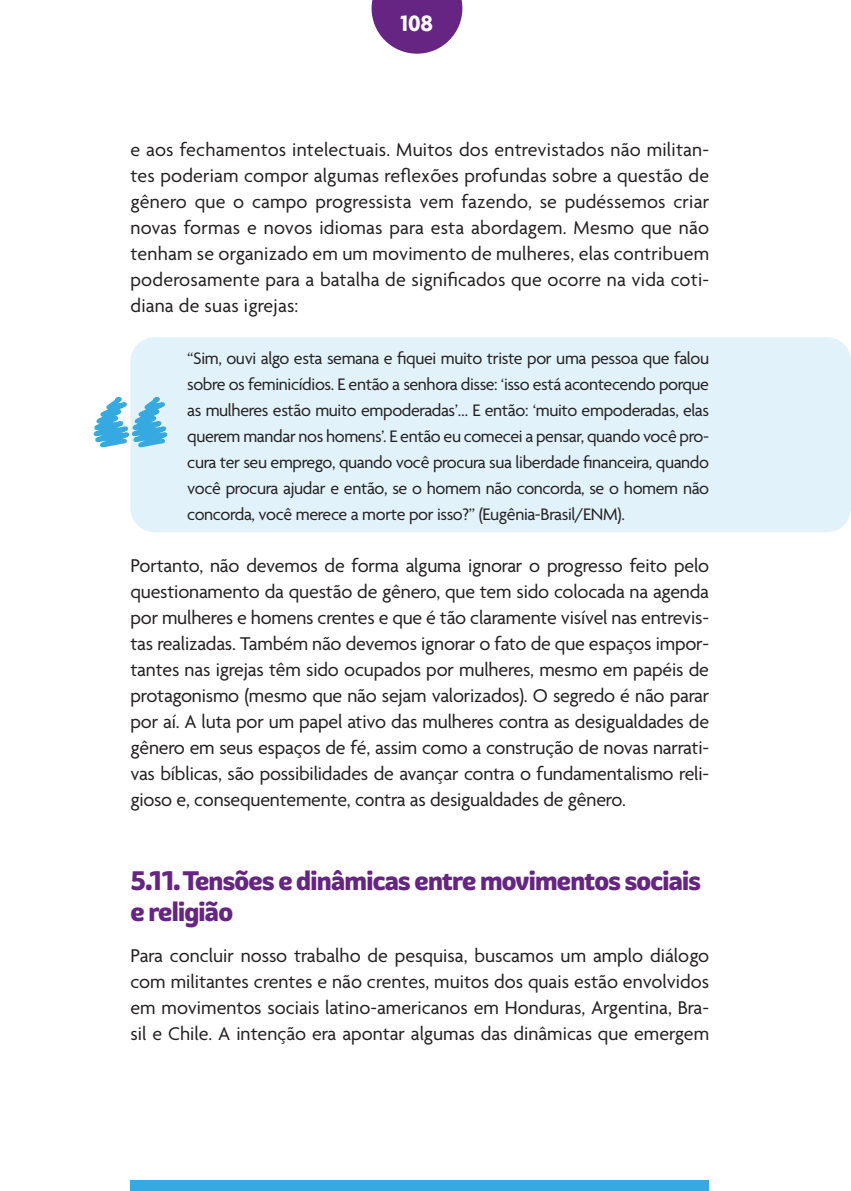
<style>
.page{position:relative;width:851px;height:1191px;background:#fff}
.page>*{position:absolute;margin:0;border:0;box-sizing:border-box;transform-origin:0 0}
.t1{font:800 26px/31.2px "Graviola";letter-spacing:-.03em;color:#662483}
.t2{font:700 24px "Agenda";color:#fff}
.t3{font:20px/26px "Agenda";color:#231f20;text-align:justify}
.t4{font:18px/26px "Agenda";letter-spacing:-.02em;color:#231f20;text-align:justify}
</style>
<div class="page">
<svg style="left:371px;top:0;width:91px;height:54px"></svg>
<div style="left:130px;top:1180px;width:579px;height:11px;background:#36a9e1"></div>
<div style="left:130px;top:337px;width:720px;height:195px;background:#e1f2fa;border-radius:24px"></div>
<svg style="left:93px;top:391px;width:75px;height:81px"></svg>
<p class="t2" style="left:400px;top:9px;width:34px">108</p>
<p class="t3" style="left:130px;top:136px;width:580px">e aos fechamentos intelectuais. Muitos dos entrevistados não militan&shy;tes poderiam compor algumas reflexões profundas sobre a questão de gênero que o campo progressista vem fazendo, se pudéssemos criar novas formas e novos idiomas para esta abordagem. Mesmo que não tenham se organizado em um movimento de mulheres, elas contribuem poderosamente para a batalha de significados que ocorre na vida coti&shy;diana de suas igrejas:</p>
<p class="t4" style="left:187px;top:345px;width:523px">“Sim, ouvi algo esta semana e fiquei muito triste por uma pessoa que falou sobre os feminicídios. E então a senhora disse: ‘isso está acontecendo porque as mulheres estão muito empoderadas’… E então: ‘muito empoderadas, elas querem mandar nos homens’. E então eu comecei a pensar, quando você pro&shy;cura ter seu emprego, quando você procura sua liberdade financeira, quando você procura ajudar e então, se o homem não concorda, se o homem não concorda, você merece a morte por isso?” (Eugênia-Brasil/ENM).</p>
<p class="t3" style="left:130px;top:552px;width:580px">Portanto, não devemos de forma alguma ignorar o progresso feito pelo questionamento da questão de gênero, que tem sido colocada na agenda por mulheres e homens crentes e que é tão claramente visível nas entrevis&shy;tas realizadas. Também não devemos ignorar o fato de que espaços impor&shy;tantes nas igrejas têm sido ocupados por mulheres, mesmo em papéis de protagonismo (mesmo que não sejam valorizados). O segredo é não parar por aí. A luta por um papel ativo das mulheres contra as desigualdades de gênero em seus espaços de fé, assim como a construção de novas narrati&shy;vas bíblicas, são possibilidades de avançar contra o fundamentalismo reli&shy;gioso e, consequentemente, contra as desigualdades de gênero.</p>
<p class="t1" style="left:130px;top:864px;width:572px">5.11. Tensões e dinâmicas entre movimentos sociais e religião</p>
<p class="t3" style="left:130px;top:942px;width:580px">Para concluir nosso trabalho de pesquisa, buscamos um amplo diálogo com militantes crentes e não crentes, muitos dos quais estão envolvidos em movimentos sociais latino-americanos em Honduras, Argentina, Bra&shy;sil e Chile. A intenção era apontar algumas das dinâmicas que emergem</p>
</div>
